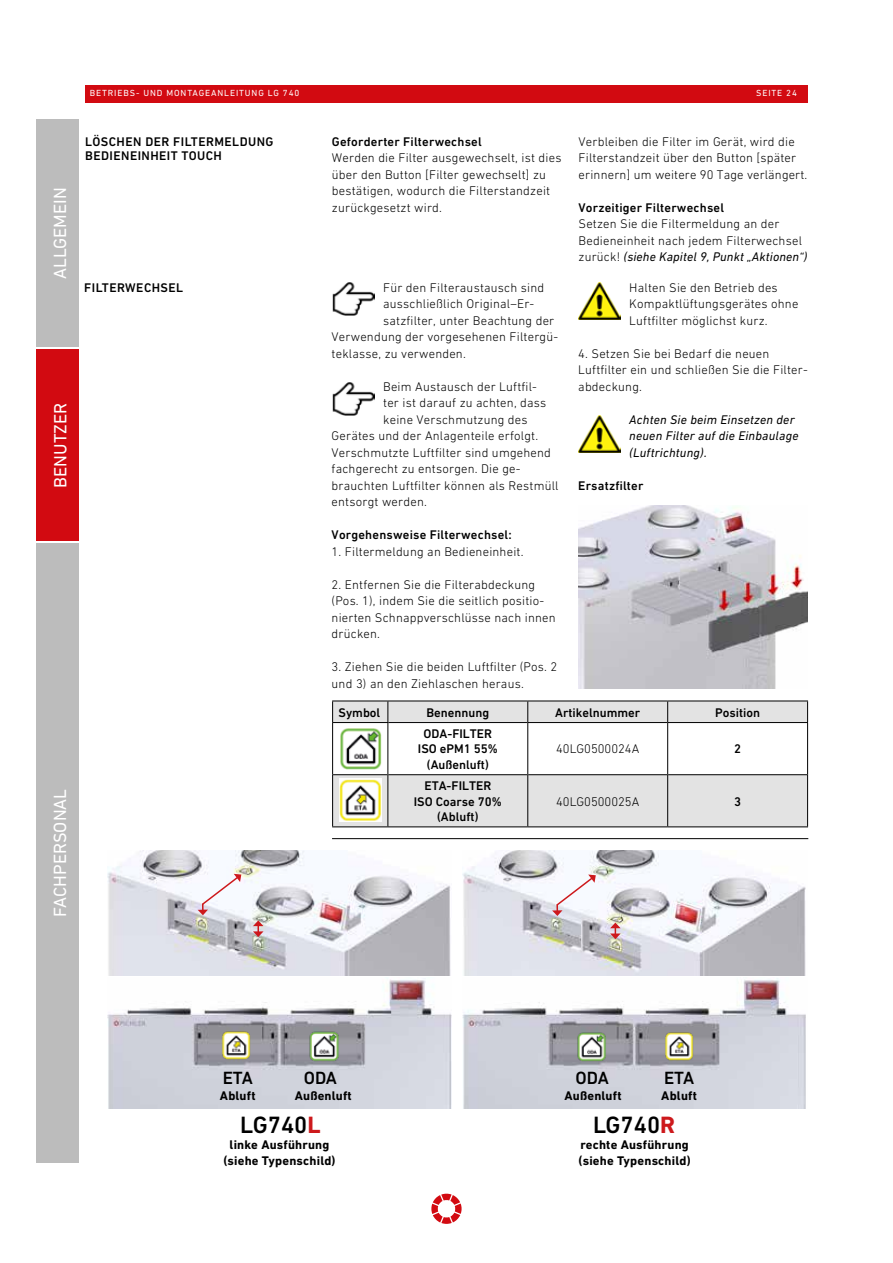
<style>
.page{position:relative;width:893px;height:1263px;background:#fff}
.page>*{position:absolute;margin:0;border:0;box-sizing:border-box;transform-origin:0 0}
.t1{font:500 24px "DIN Next LT Pro";color:#000}
.t2{font:18px "DIN Next LT Pro";color:#fff}
.t3{font:500 18px "DIN Next LT Pro";letter-spacing:-.01em;color:#000}
.t4{font:300 12.75px/16.5px "DIN Next LT Pro";letter-spacing:.015em;color:#000}
.t5{font:500 12.75px/15.3px "DIN Next LT Pro";letter-spacing:.015em;color:#000;text-align:center}
.t6{font:700 12.75px/15.3px "DIN Next LT Pro";letter-spacing:.015em;color:#000;text-align:center}
.t7{font:italic 12.75px/16.5px "DIN Next LT Pro";letter-spacing:.015em;color:#000}
.t8{font:500 12.75px/14.2px "DIN Next LT Pro";letter-spacing:.035em;color:#000}
.t9{font:9px "DIN Next LT Pro";letter-spacing:.1em;color:#fff}
.s1{font-weight:400;font-style:italic}
.s2{font-weight:700;color:#cd191c}
</style>
<div class="page">
<svg style="left:431px;top:1194px;width:31px;height:30px"></svg>
<div style="left:85px;top:85px;width:723px;height:17px;background:#d20a11"></div>
<div style="left:36px;top:349px;width:43px;height:192px;background:#d20a11"></div>
<div style="left:36px;top:119px;width:43px;height:228px;background:#bcbcbc"></div>
<div style="left:36px;top:543px;width:43px;height:619px;background:#bcbcbc"></div>
<img style="left:578px;top:415px;width:43px;height:38px">
<img style="left:332px;top:382px;width:43px;height:33px">
<img style="left:578px;top:505px;width:230px;height:183px">
<div style="left:333px;top:775px;width:474px;height:51px;background:#e3e3e3"></div>
<hr style="left:333px;top:774px;width:54px;height:1px;background:#000">
<hr style="left:528px;top:774px;width:139px;height:1px;background:#000">
<hr style="left:668px;top:774px;width:139px;height:1px;background:#000">
<hr style="left:332px;top:700px;width:56px;height:1px;background:#000">
<hr style="left:388px;top:700px;width:140px;height:1px;background:#000">
<hr style="left:528px;top:700px;width:140px;height:1px;background:#000">
<hr style="left:668px;top:700px;width:140px;height:1px;background:#000">
<hr style="left:332px;top:722px;width:56px;height:1px;background:#000">
<hr style="left:332px;top:723px;width:1px;height:52px;background:#000">
<hr style="left:527px;top:722px;width:141px;height:1px;background:#000">
<hr style="left:668px;top:722px;width:140px;height:1px;background:#000">
<hr style="left:667px;top:723px;width:1px;height:52px;background:#000">
<hr style="left:807px;top:723px;width:1px;height:52px;background:#000">
<hr style="left:332px;top:775px;width:1px;height:51px;background:#000">
<hr style="left:667px;top:775px;width:1px;height:51px;background:#000">
<hr style="left:807px;top:775px;width:1px;height:51px;background:#000">
<hr style="left:332px;top:826px;width:56px;height:1px;background:#000">
<hr style="left:388px;top:826px;width:140px;height:1px;background:#000">
<hr style="left:528px;top:826px;width:140px;height:1px;background:#000">
<hr style="left:668px;top:826px;width:140px;height:1px;background:#000">
<hr style="left:388px;top:774px;width:139px;height:1px;background:#000">
<hr style="left:388px;top:722px;width:139px;height:1px;background:#020203">
<hr style="left:387px;top:723px;width:1px;height:52px;background:#000">
<hr style="left:387px;top:775px;width:1px;height:51px;background:#000">
<div style="left:332px;top:701px;width:476px;height:21px;background:#e3e3e3"></div>
<hr style="left:527px;top:723px;width:1px;height:52px;background:#000">
<hr style="left:527px;top:775px;width:1px;height:51px;background:#000">
<img style="left:339px;top:779px;width:43px;height:42px">
<img style="left:340px;top:728px;width:42px;height:42px">
<img style="left:578px;top:282px;width:43px;height:37px">
<img style="left:332px;top:282px;width:43px;height:34px">
<hr style="left:332px;top:838px;width:476px;height:1px;background:#000">
<img style="left:462px;top:978px;width:344px;height:130px">
<img style="left:107px;top:979px;width:345px;height:129px">
<img style="left:107px;top:851px;width:344px;height:124px">
<img style="left:462px;top:851px;width:344px;height:124px">
<img style="left:218px;top:1027px;width:37px;height:37px">
<img style="left:304px;top:1026px;width:38px;height:38px">
<img style="left:661px;top:1028px;width:36px;height:36px">
<img style="left:572px;top:1027px;width:38px;height:38px">
<svg style="left:198px;top:874px;width:43px;height:41px"></svg>
<svg style="left:253px;top:920px;width:10px;height:17px"></svg>
<svg style="left:610px;top:922px;width:11px;height:17px"></svg>
<svg style="left:552px;top:874px;width:44px;height:42px"></svg>
<h2 class="t2" style="left:50px;top:279px;width:93px;rotate:-90deg">ALLGEMEIN</h2>
<h2 class="t2" style="left:50px;top:487px;width:86px;rotate:-90deg">BENUTZER</h2>
<h2 class="t2" style="left:50px;top:916px;width:129px;rotate:-90deg">FACHPERSONAL</h2>
<p class="t9" style="left:90px;top:88px;width:211px">BETRIEBS- UND MONTAGEANLEITUNG LG 740</p>
<p class="t9" style="left:756px;top:88px;width:42px">SEITE 24</p>
<p class="t8" style="left:85px;top:134px;width:190px">LÖSCHEN DER FILTERMELDUNG<br>BEDIENEINHEIT TOUCH</p>
<p class="t8" style="left:84px;top:280px;width:101px">FILTERWECHSEL</p>
<p class="t5" style="left:332px;top:134px;width:151px">Geforderter Filterwechsel</p>
<p class="t4" style="left:332px;top:149px;width:231px">Werden die Filter ausgewechselt, ist dies über den Button [Filter gewechselt] zu bestätigen, wodurch die Filterstandzeit zurückgesetzt wird.</p>
<p class="t4" style="left:383px;top:279px;width:163px">Für den Filteraustausch sind</p>
<p class="t4" style="left:383px;top:295px;width:153px">ausschließlich Original–Er-</p>
<p class="t4" style="left:383px;top:312px;width:173px">satzfilter, unter Beachtung der</p>
<p class="t4" style="left:332px;top:328px;width:228px">Verwendung der vorgesehenen Filtergü-</p>
<p class="t4" style="left:332px;top:345px;width:136px">teklasse, zu verwenden.</p>
<p class="t4" style="left:383px;top:378px;width:155px">Beim Austausch der Luftfil-</p>
<p class="t4" style="left:383px;top:394px;width:165px">ter ist darauf zu achten, dass</p>
<p class="t4" style="left:383px;top:411px;width:146px">keine Verschmutzung des</p>
<p class="t4" style="left:332px;top:427px;width:208px">Gerätes und der Anlagenteile erfolgt.</p>
<p class="t4" style="left:332px;top:444px;width:221px">Verschmutzte Luftfilter sind umgehend</p>
<p class="t4" style="left:332px;top:460px;width:191px">fachgerecht zu entsorgen. Die ge-</p>
<p class="t4" style="left:332px;top:477px;width:228px">brauchten Luftfilter können als Restmüll</p>
<p class="t4" style="left:332px;top:493px;width:97px">entsorgt werden.</p>
<p class="t5" style="left:332px;top:527px;width:182px">Vorgehensweise Filterwechsel:</p>
<p class="t4" style="left:332px;top:543px;width:193px">1. Filtermeldung an Bedieneinheit.</p>
<p class="t4" style="left:332px;top:576px;width:226px">2. Entfernen Sie die Filterabdeckung (Pos. 1), indem Sie die seitlich positio&shy;nierten Schnappverschlüsse nach innen drücken.</p>
<p class="t4" style="left:332px;top:658px;width:227px">3. Ziehen Sie die beiden Luftfilter (Pos. 2 und 3) an den Ziehlaschen heraus.</p>
<p class="t4" style="left:579px;top:133px;width:230px">Verbleiben die Filter im Gerät, wird die<br>Filterstandzeit über den Button [später erinnern] um weitere 90 Tage verlängert.</p>
<p class="t5" style="left:579px;top:200px;width:147px">Vorzeitiger Filterwechsel</p>
<p class="t4" style="left:579px;top:215px;width:230px">Setzen Sie die Filtermeldung an der<br>Bedieneinheit nach jedem Filterwechsel zurück! <span class="s1">(siehe Kapitel 9, Punkt „Aktionen“)</span></p>
<p class="t4" style="left:629px;top:279px;width:171px">Halten Sie den Betrieb des<br>Kompaktlüftungsgerätes ohne<br>Luftfilter möglichst kurz.</p>
<p class="t4" style="left:578px;top:345px;width:231px">4. Setzen Sie bei Bedarf die neuen<br>Luftfilter ein und schließen Sie die Filter&shy;abdeckung.</p>
<p class="t7" style="left:629px;top:411px;width:171px">Achten Sie beim Einsetzen der neuen Filter auf die Einbaulage (Luftrichtung).</p>
<p class="t5" style="left:578px;top:477px;width:67px">Ersatzfilter</p>
<p class="t5" style="left:339px;top:704px;width:43px">Symbol</p>
<p class="t5" style="left:426px;top:704px;width:64px">Benennung</p>
<p class="t5" style="left:555px;top:704px;width:87px">Artikelnummer</p>
<p class="t5" style="left:715px;top:704px;width:46px">Position</p>
<p class="t5" style="left:418px;top:726px;width:81px">ODA-FILTER<br>ISO ePM1 55% (Außenluft)</p>
<p class="t4" style="left:556px;top:741px;width:85px">40LG0500024A</p>
<p class="t5" style="left:734px;top:741px;width:8px">2</p>
<p class="t5" style="left:414px;top:778px;width:89px">ETA-FILTER<br>ISO Coarse 70% (Abluft)</p>
<p class="t4" style="left:556px;top:793px;width:85px">40LG0500025A</p>
<p class="t5" style="left:734px;top:793px;width:8px">3</p>
<h2 class="t3" style="left:223px;top:1068px;width:32px">ETA</h2>
<h2 class="t3" style="left:304px;top:1068px;width:35px">ODA</h2>
<h2 class="t3" style="left:576px;top:1068px;width:35px">ODA</h2>
<h2 class="t3" style="left:664px;top:1068px;width:32px">ETA</h2>
<h1 class="t1" style="left:240px;top:1111px;width:82px">LG740<span class="s2">L</span></h1>
<h1 class="t1" style="left:593px;top:1111px;width:84px">LG740<span class="s2">R</span></h1>
<p class="t6" style="left:223px;top:1137px;width:114px">linke Ausführung (siehe Typenschild)</p>
<p class="t6" style="left:579px;top:1137px;width:114px;text-align:left">rechte Ausführung (siehe Typenschild)</p>
<p class="t6" style="left:220px;top:1088px;width:37px">Abluft</p>
<p class="t6" style="left:295px;top:1088px;width:58px">Außenluft</p>
<p class="t6" style="left:565px;top:1088px;width:58px">Außenluft</p>
<p class="t6" style="left:661px;top:1088px;width:37px">Abluft</p>
</div>
